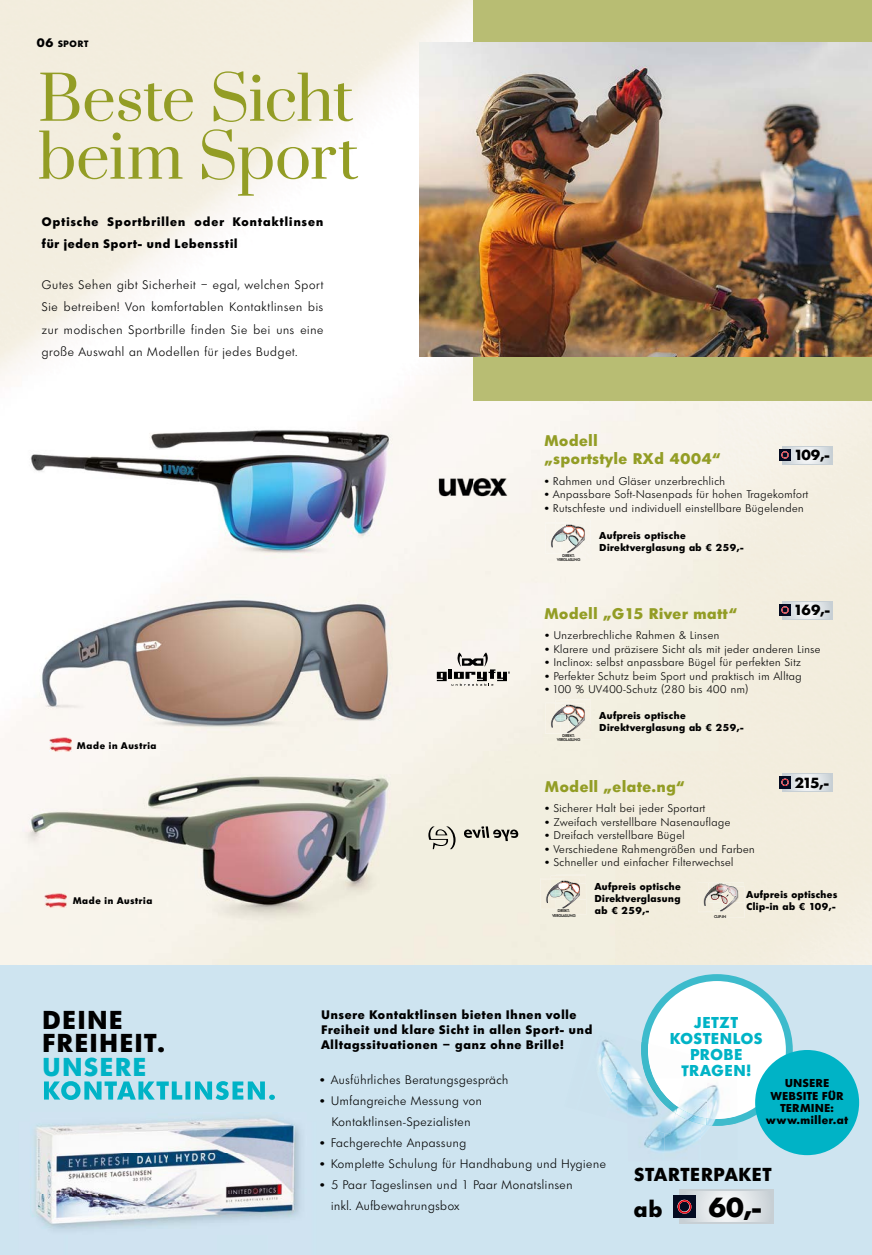
<style>
.page{position:relative;width:872px;height:1255px;background:#fff}
.page>*{position:absolute;margin:0;border:0;box-sizing:border-box;transform-origin:0 0}
.t1{font:60.15px/57.9px "Prata";letter-spacing:-.015em;color:#939d25}
.t2{font:800 26.85px "Limerick TS";color:#000}
.t3{font:800 25.05px/23.5px "Limerick TS";letter-spacing:.095em;color:#000}
.t4{font:800 25.05px "Limerick TS";letter-spacing:.095em;color:#00b3c6}
.t5{font:800 21.75px "Limerick TS";color:#000}
.t6{font:800 18.15px "Limerick TS";letter-spacing:.07em;color:#000}
.t7{font:800 15.3px/16.2px "Limerick TS";letter-spacing:.065em;color:#00b3c6;text-align:center}
.t8{font:800 15px/18px "Limerick TS";letter-spacing:.05em;color:#939d25}
.t9{font:800 14.25px "Limerick TS";letter-spacing:-.12em;color:#000}
.t10{font:300 12px/22.5px "Limerick TS";letter-spacing:.05em;color:#000;text-align:justify}
.t11{font:800 12px/15px "Limerick TS";letter-spacing:.075em;color:#000}
.t12{font:800 11.1px/12.3px "Limerick TS";letter-spacing:.06em;color:#000;text-align:center}
.t13{font:300 10.8px "Limerick TS";letter-spacing:.05em;color:#000}
.t14{font:800 9.75px/12px "Limerick TS";letter-spacing:.05em;color:#000}
.t15{font:800 9.3px "Limerick TS";letter-spacing:.08em;color:#000}
.t16{font:800 9px "Limerick TS";letter-spacing:.08em;color:#000}
.t17{font:500 3.9px/4.3px "Limerick TS";letter-spacing:-.005em;color:#000;text-align:center}
.s1{font-size:12px}
.s2{font-weight:800;font-size:15px}
.s3{font-weight:800;font-size:16.5px}
</style>
<div class="page">
<img style="left:0;top:0;width:872px;height:965px">
<div style="left:0;top:965px;width:872px;height:289px;background:#cee4f0"></div>
<img style="left:560px;top:519px;width:31px;height:1px">
<img style="left:560px;top:544px;width:31px;height:15px">
<img style="left:555px;top:520px;width:35px;height:8px">
<img style="left:584px;top:528px;width:7px;height:16px">
<img style="left:545px;top:523px;width:3px;height:30px">
<svg style="left:548px;top:522px;width:36px;height:31px"></svg>
<img style="left:560px;top:699px;width:31px;height:1px">
<img style="left:560px;top:724px;width:31px;height:15px">
<img style="left:555px;top:700px;width:35px;height:8px">
<img style="left:584px;top:708px;width:7px;height:16px">
<img style="left:545px;top:703px;width:3px;height:30px">
<svg style="left:548px;top:702px;width:36px;height:31px"></svg>
<img style="left:714px;top:902px;width:30px;height:15px">
<img style="left:737px;top:882px;width:7px;height:20px">
<svg style="left:698px;top:882px;width:39px;height:30px"></svg>
<svg style="left:464px;top:826px;width:54px;height:15px"></svg>
<svg style="left:428px;top:826px;width:27px;height:23px"></svg>
<div style="left:473px;top:0;width:399px;height:400px;background:#b8bd73"></div>
<img style="left:420px;top:42px;width:452px;height:314px">
<img style="left:555px;top:874px;width:31px;height:1px">
<img style="left:556px;top:899px;width:30px;height:15px">
<img style="left:551px;top:875px;width:35px;height:8px">
<img style="left:580px;top:883px;width:6px;height:16px">
<img style="left:540px;top:879px;width:3px;height:29px">
<svg style="left:543px;top:878px;width:37px;height:31px"></svg>
<img style="left:437px;top:475px;width:73px;height:23px">
<svg style="left:437px;top:652px;width:73px;height:33px"></svg>
<div style="left:641px;top:974px;width:151px;height:151px;background:#3dbbcc;border-radius:50%"></div>
<div style="left:648px;top:981px;width:138px;height:137px;background:#fff;border-radius:50%"></div>
<svg style="left:679px;top:1189px;width:95px;height:35px"></svg>
<svg style="left:681px;top:1191px;width:91px;height:30px"></svg>
<div style="left:673px;top:1195px;width:22px;height:22px;background:#040b21"></div>
<svg style="left:677px;top:1199px;width:14px;height:14px"></svg>
<img style="left:644px;top:1134px;width:20px;height:18px">
<img style="left:664px;top:1125px;width:37px;height:27px">
<img style="left:701px;top:1122px;width:37px;height:5px">
<img style="left:675px;top:1113px;width:31px;height:12px">
<img style="left:706px;top:1118px;width:31px;height:7px">
<img style="left:677px;top:1085px;width:60px;height:33px">
<img style="left:626px;top:1037px;width:17px;height:41px">
<img style="left:598px;top:1039px;width:28px;height:38px">
<img style="left:615px;top:1077px;width:12px;height:35px">
<img style="left:598px;top:1069px;width:17px;height:34px">
<img style="left:641px;top:1041px;width:8px;height:37px">
<img style="left:648px;top:1043px;width:41px;height:35px">
<svg style="left:681px;top:1064px;width:7px;height:12px"></svg>
<img style="left:627px;top:1078px;width:19px;height:28px">
<img style="left:627px;top:1106px;width:48px;height:28px">
<img style="left:646px;top:1078px;width:31px;height:35px">
<img style="left:654px;top:1077px;width:31px;height:29px">
<div style="left:755px;top:1049px;width:104px;height:106px;background:#00b3c6;border-radius:50%"></div>
<img style="left:44px;top:1099px;width:230px;height:1px">
<img style="left:44px;top:1081px;width:231px;height:18px">
<img style="left:35px;top:1117px;width:266px;height:112px">
<svg style="left:782px;top:446px;width:50px;height:18px"></svg>
<svg style="left:783px;top:447px;width:48px;height:16px"></svg>
<div style="left:779px;top:449px;width:12px;height:11px;background:#040b21"></div>
<svg style="left:781px;top:451px;width:7px;height:8px"></svg>
<svg style="left:782px;top:601px;width:50px;height:18px"></svg>
<svg style="left:783px;top:602px;width:48px;height:16px"></svg>
<div style="left:779px;top:604px;width:12px;height:11px;background:#040b21"></div>
<svg style="left:781px;top:606px;width:7px;height:8px"></svg>
<svg style="left:782px;top:773px;width:50px;height:18px"></svg>
<svg style="left:783px;top:774px;width:48px;height:16px"></svg>
<div style="left:779px;top:776px;width:12px;height:12px;background:#040b21"></div>
<svg style="left:781px;top:778px;width:7px;height:8px"></svg>
<img style="left:49px;top:738px;width:22px;height:13px">
<img style="left:45px;top:893px;width:22px;height:14px">
<img style="left:561px;top:878px;width:19px;height:18px">
<img style="left:709px;top:882px;width:28px;height:15px">
<img style="left:562px;top:703px;width:22px;height:23px">
<img style="left:562px;top:523px;width:22px;height:23px">
<p class="t16" style="left:37px;top:38px;width:53px"><span class="s1">06</span> SPORT</p>
<h1 class="t1" style="left:38px;top:66px;width:322px">Beste Sicht beim Sport</h1>
<p class="t11" style="left:42px;top:210px;width:283px;line-height:22.5px">Optische Sportbrillen oder Kontaktlinsen für jeden Sport- und Lebensstil</p>
<p class="t10" style="left:42px;top:273px;width:283px">Gutes Sehen gibt Sicherheit – egal, welchen Sport Sie betreiben! Von komfortablen Kontaktlinsen bis zur modischen Sportbrille finden Sie bei uns eine große Auswahl an Modellen für jedes Budget.</p>
<p class="t15" style="left:77px;top:739px;width:81px">Made in Austria</p>
<p class="t15" style="left:73px;top:894px;width:81px">Made in Austria</p>
<h3 class="t8" style="left:545px;top:431px;width:177px">Modell<br>„sportstyle RXd 4004“</h3>
<h3 class="t9" style="left:794px;top:446px;width:37px">109,-</h3>
<p class="t13" style="left:545px;top:474px;width:182px"><span class="s2">•</span> Rahmen und Gläser unzerbrechlich</p>
<p class="t13" style="left:545px;top:488px;width:265px"><span class="s2">•</span> Anpassbare Soft-Nasenpads für hohen Tragekomfort</p>
<p class="t13" style="left:545px;top:501px;width:260px"><span class="s2">•</span> Rutschfeste und individuell einstellbare Bügelenden</p>
<p class="t17" style="left:557px;top:553px;width:25px">DIREKT-<br>VERGLASUNG</p>
<p class="t14" style="left:599px;top:529px;width:145px">Aufpreis optische<br>Direktverglasung ab € 259,-</p>
<h3 class="t8" style="left:545px;top:604px;width:194px">Modell „G15 River matt“</h3>
<h3 class="t9" style="left:794px;top:601px;width:37px">169,-</h3>
<p class="t13" style="left:545px;top:628px;width:175px"><span class="s2">•</span> Unzerbrechliche Rahmen &amp; Linsen</p>
<p class="t13" style="left:545px;top:642px;width:277px"><span class="s2">•</span> Klarere und präzisere Sicht als mit jeder anderen Linse</p>
<p class="t13" style="left:545px;top:655px;width:257px"><span class="s2">•</span> Inclinox: selbst anpassbare Bügel für perfekten Sitz</p>
<p class="t13" style="left:545px;top:669px;width:258px"><span class="s2">•</span> Perfekter Schutz beim Sport und praktisch im Alltag</p>
<p class="t13" style="left:545px;top:682px;width:204px"><span class="s2">•</span> 100 % UV400-Schutz (280 bis 400 nm)</p>
<p class="t14" style="left:599px;top:709px;width:145px">Aufpreis optische<br>Direktverglasung ab € 259,-</p>
<p class="t17" style="left:557px;top:733px;width:25px">DIREKT-<br>VERGLASUNG</p>
<h3 class="t8" style="left:545px;top:776px;width:141px">Modell „elate.ng“</h3>
<p class="t13" style="left:545px;top:802px;width:161px"><span class="s2">•</span> Sicherer Halt bei jeder Sportart</p>
<p class="t13" style="left:545px;top:815px;width:186px"><span class="s2">•</span> Zweifach verstellbare Nasenauflage</p>
<p class="t13" style="left:545px;top:829px;width:141px"><span class="s2">•</span> Dreifach verstellbare Bügel</p>
<p class="t13" style="left:545px;top:842px;width:211px"><span class="s2">•</span> Verschiedene Rahmengrößen und Farben</p>
<p class="t13" style="left:545px;top:856px;width:190px"><span class="s2">•</span> Schneller und einfacher Filterwechsel</p>
<h3 class="t9" style="left:795px;top:773px;width:36px">215,-</h3>
<p class="t17" style="left:552px;top:908px;width:25px">DIREKT-<br>VERGLASUNG</p>
<p class="t14" style="left:595px;top:880px;width:87px;text-align:justify">Aufpreis optische Direktverglasung ab € 259,-</p>
<p class="t14" style="left:746px;top:887px;width:92px">Aufpreis optisches<br>Clip-in ab € 109,-</p>
<p class="t17" style="left:714px;top:914px;width:14px">CLIP-IN</p>
<h3 class="t3" style="left:43px;top:1007px;width:123px">DEINE<br>FREIHEIT.</h3>
<h3 class="t4" style="left:43px;top:1050px;width:105px">UNSERE</h3>
<p class="t11" style="left:321px;top:1007px;width:272px">Unsere Kontaktlinsen bieten Ihnen volle<br>Freiheit und klare Sicht in allen Sport- und<br>Alltagssituationen – ganz ohne Brille!</p>
<p class="t10" style="left:320px;top:1068px;width:190px"><span class="s3">•</span> Ausführliches Beratungsgespräch</p>
<p class="t10" style="left:320px;top:1090px;width:163px;line-height:21px;text-align:center"><span class="s3">•</span> Umfangreiche Messung von<br>Kontaktlinsen-Spezialisten</p>
<p class="t10" style="left:320px;top:1131px;width:147px"><span class="s3">•</span> Fachgerechte Anpassung</p>
<p class="t10" style="left:320px;top:1152px;width:287px"><span class="s3">•</span> Komplette Schulung für Handhabung und Hygiene</p>
<p class="t10" style="left:331px;top:1174px;width:243px;line-height:21px;text-indent:-11px"><span class="s3">•</span> 5 Paar Tageslinsen und 1 Paar Monatslinsen inkl. Aufbewahrungsbox</p>
<h3 class="t7" style="left:670px;top:1013px;width:94px">JETZT<br>KOSTENLOS<br>PROBE<br>TRAGEN!</h3>
<p class="t12" style="left:766px;top:1076px;width:83px">UNSERE<br>WEBSITE FÜR<br>TERMINE: www.miller.at</p>
<h3 class="t6" style="left:634px;top:1162px;width:138px">STARTERPAKET</h3>
<h3 class="t5" style="left:634px;top:1195px;width:30px">ab</h3>
<h2 class="t2" style="left:708px;top:1189px;width:55px">60,-</h2>
</div>
